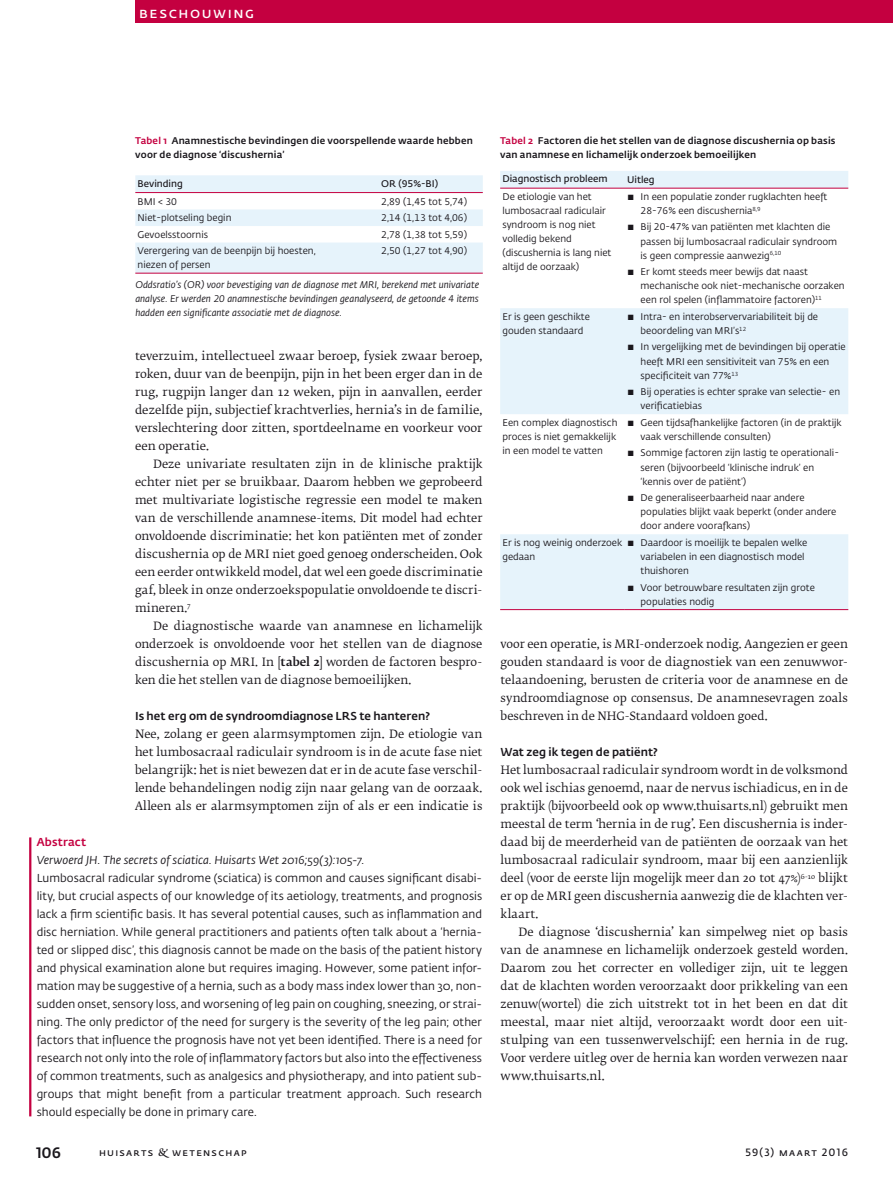
<style>
.page{position:relative;width:893px;height:1191px;background:#fff}
.page>*{position:absolute;margin:0;border:0;box-sizing:border-box;transform-origin:0 0}
.t1{font:600 15px "Fedra Sans Pro";letter-spacing:.105em;color:#fff}
.t2{font:500 15px "Fedra Sans Pro";color:#1a171c}
.t3{font:11.4px/18px "Fedra Serif B Pro";letter-spacing:.005em;color:#1a171c;text-align:justify}
.t4{font:11.4px/18px "Fedra Sans Pro";letter-spacing:.005em;color:#1a171c;text-align:justify}
.t5{font:500 11.4px "Fedra Sans Pro";letter-spacing:.005em;color:#1a171c}
.t6{font:italic 11.4px "Fedra Sans Pro";letter-spacing:.005em;color:#1a171c}
.t7{font:500 11.4px "Fedra Sans Pro";color:#c40040}
.t8{font:600 10.5px "Fedra Sans Pro";letter-spacing:.12em;color:#1a171c}
.t9{font:9.6px/14.1px "Fedra Sans Pro";color:#1a171c}
.t10{font:500 9.6px/14.1px "Fedra Sans Pro";letter-spacing:.02em;color:#1a171c}
.t11{font:italic 9.6px/14.1px "Fedra Sans Pro";color:#1a171c;text-align:justify}
.t12{font:600 9.6px "Fedra Sans Pro";color:#1a171c}
.s1{color:#c40040}
.s2{font-weight:500}
.s3{font-family:"Fedra Serif B Pro"}
.s4{font-family:"Fedra Serif B Pro Demi";font-weight:400}
</style>
<div class="page">
<div style="left:135px;top:0;width:758px;height:23px;background:#c40040"></div>
<svg style="left:135px;top:175px;width:348px;height:98px"></svg>
<hr style="left:135px;top:192px;width:244px;height:1px;background:#c40040">
<hr style="left:379px;top:192px;width:104px;height:1px;background:#c40040">
<hr style="left:135px;top:273px;width:244px;height:1px;background:#c40040">
<hr style="left:379px;top:273px;width:104px;height:1px;background:#c40040">
<div style="left:500px;top:171px;width:348px;height:17px;background:#e6f3fb"></div>
<svg style="left:500px;top:308px;width:348px;height:301px;fill:#e6f3fb"></svg>
<hr style="left:500px;top:609px;width:125px;height:1px;background:#c40040">
<hr style="left:500px;top:188px;width:348px;height:1px;background:#c40040">
<hr style="left:625px;top:609px;width:223px;height:1px;background:#c40040">
<hr style="left:29px;top:837px;width:2px;height:279px;background:#c40040">
<h1 class="t1" style="left:139px;top:6px;width:116px">Beschouwing</h1>
<p class="t10" style="left:135px;top:134px;width:339px"><span class="s1">Tabel 1</span> Anamnestische bevindingen die voorspellende waarde hebben voor de diagnose ‘discushernia’</p>
<p class="t12" style="left:138px;top:179px;width:47px">Bevinding</p>
<p class="t12" style="left:381px;top:179px;width:58px">OR (95%-BI)</p>
<p class="t9" style="left:138px;top:195px;width:41px">BMI &lt; 30</p>
<p class="t9" style="left:381px;top:195px;width:87px">2,89 (1,45 tot 5,74)</p>
<p class="t9" style="left:138px;top:211px;width:95px">Niet-plotseling begin</p>
<p class="t9" style="left:381px;top:211px;width:87px">2,14 (1,13 tot 4,06)</p>
<p class="t9" style="left:138px;top:228px;width:72px">Gevoelsstoornis</p>
<p class="t9" style="left:381px;top:228px;width:87px">2,78 (1,38 tot 5,59)</p>
<p class="t9" style="left:138px;top:244px;width:180px">Verergering van de beenpijn bij hoesten, niezen of persen</p>
<p class="t9" style="left:381px;top:244px;width:87px">2,50 (1,27 tot 4,90)</p>
<p class="t11" style="left:135px;top:278px;width:345px">Oddsratio’s (OR) voor bevestiging van de diagnose met MRI, berekend met univariate analyse. Er werden 20 anamnestische bevindingen geanalyseerd, de getoonde 4 items hadden een significante associatie met de diagnose.</p>
<p class="t3" style="left:135px;top:347px;width:349px">teverzuim, intellectueel zwaar beroep, fysiek zwaar beroep, roken, duur van de beenpijn, pijn in het been erger dan in de rug, rugpijn langer dan 12 weken, pijn in aanvallen, eerder dezelfde pijn, subjectief krachtverlies, hernia’s in de familie, verslechtering door zitten, sportdeelname en voorkeur voor een operatie.</p>
<p class="t3" style="left:135px;top:455px;width:349px;text-indent:18px">Deze univariate resultaten zijn in de klinische praktijk echter niet per se bruikbaar. Daarom hebben we geprobeerd met multivariate logistische regressie een model te maken van de verschillende anamnese-items. Dit model had echter onvoldoende discriminatie: het kon patiënten met of zonder discushernia op de MRI niet goed genoeg onderscheiden. Ook een eerder ontwikkeld model, dat wel een goede discriminatie gaf, bleek in onze onderzoekspopulatie onvoldoende te discri&shy;mineren.<sup>7</sup></p>
<p class="t3" style="left:135px;top:617px;width:349px;text-indent:18px">De diagnostische waarde van anamnese en lichamelijk onderzoek is onvoldoende voor het stellen van de diagnose discushernia op MRI. In <span class="s2">[tabel 2]</span> worden de factoren bespro&shy;ken die het stellen van de diagnose bemoeilijken.</p>
<p class="t5" style="left:135px;top:711px;width:296px">Is het erg om de syndroomdiagnose LRS te hanteren?</p>
<p class="t3" style="left:135px;top:725px;width:349px">Nee, zolang er geen alarmsymptomen zijn. De etiologie van het lumbosacraal radiculair syndroom is in de acute fase niet belangrijk: het is niet bewezen dat er in de acute fase verschil&shy;lende behandelingen nodig zijn naar gelang van de oorzaak.<br>Alleen als er alarmsymptomen zijn of als er een indicatie is</p>
<p class="t7" style="left:37px;top:837px;width:51px">Abstract</p>
<p class="t6" style="left:37px;top:855px;width:329px">Verwoerd JH. The secrets of sciatica. Huisarts Wet 2016;59(3):105-7.</p>
<p class="t4" style="left:37px;top:870px;width:447px">Lumbosacral radicular syndrome (sciatica) is common and causes significant disabi&shy;lity, but crucial aspects of our knowledge of its aetiology, treatments, and prognosis lack a firm scientific basis. It has several potential causes, such as inflammation and disc herniation. While general practitioners and patients often talk about a ‘hernia&shy;ted or slipped disc’, this diagnosis cannot be made on the basis of the patient history and physical examination alone but requires imaging. However, some patient infor&shy;mation may be suggestive of a hernia, such as a body mass index lower than 30, non&shy;sudden onset, sensory loss, and worsening of leg pain on coughing, sneezing, or strai&shy;ning. The only predictor of the need for surgery is the severity of the leg pain; other factors that influence the prognosis have not yet been identified. There is a need for research not only into the role of inflammatory factors but also into the effectiveness of common treatments, such as analgesics and physiotherapy, and into patient sub&shy;groups that might benefit from a particular treatment approach. Such research should especially be done in primary care.</p>
<p class="t10" style="left:500px;top:134px;width:337px"><span class="s1">Tabel 2</span> Factoren die het stellen van de diagnose discushernia op basis van anamnese en lichamelijk onderzoek bemoeilijken</p>
<p class="t12" style="left:502px;top:174px;width:107px">Diagnostisch probleem</p>
<p class="t12" style="left:627px;top:174px;width:29px">Uitleg</p>
<p class="t9" style="left:502px;top:190px;width:111px">De etiologie van het lumbosacraal radiculair syndroom is nog niet volledig bekend (discushernia is lang niet altijd de oorzaak)</p>
<p class="t9" style="left:641px;top:190px;width:188px;text-indent:-13px"><span class="s3">▪</span> In een populatie zonder rugklachten heeft<br>28-76% een discushernia<sup>8,9</sup></p>
<p class="t9" style="left:641px;top:221px;width:198px;text-indent:-13px"><span class="s3">▪</span> Bij 20-47% van patiënten met klachten die passen bij lumbosacraal radiculair syndroom is geen compressie aanwezig<sup>6,10</sup></p>
<p class="t9" style="left:641px;top:265px;width:206px;text-indent:-13px"><span class="s3">▪</span> Er komt steeds meer bewijs dat naast mechanische ook niet-mechanische oorzaken een rol spelen (inflammatoire factoren)<sup>11</sup></p>
<p class="t9" style="left:502px;top:310px;width:89px">Er is geen geschikte gouden standaard</p>
<p class="t9" style="left:641px;top:310px;width:179px;text-indent:-13px"><span class="s3">▪</span> Intra- en interobservervariabiliteit bij de beoordeling van MRI’s<sup>12</sup></p>
<p class="t9" style="left:641px;top:341px;width:207px;text-indent:-13px"><span class="s3">▪</span> In vergelijking met de bevindingen bij operatie heeft MRI een sensitiviteit van 75% en een specificiteit van 77%<sup>13</sup></p>
<p class="t9" style="left:641px;top:385px;width:201px;text-indent:-13px"><span class="s3">▪</span> Bij operaties is echter sprake van selectie- en verificatiebias</p>
<p class="t9" style="left:502px;top:416px;width:117px">Een complex diagnostisch proces is niet gemakkelijk in een model te vatten</p>
<p class="t9" style="left:641px;top:416px;width:203px;text-indent:-13px"><span class="s3">▪</span> Geen tijdsafhankelijke factoren (in de praktijk vaak verschillende consulten)</p>
<p class="t9" style="left:641px;top:446px;width:200px;text-indent:-13px"><span class="s3">▪</span> Sommige factoren zijn lastig te operationali&shy;seren (bijvoorbeeld ‘klinische indruk’ en ‘kennis over de patiënt’)</p>
<p class="t9" style="left:641px;top:491px;width:197px;text-indent:-13px"><span class="s3">▪</span> De generaliseerbaarheid naar andere populaties blijkt vaak beperkt (onder andere door andere voorafkans)</p>
<p class="t9" style="left:502px;top:536px;width:121px">Er is nog weinig onderzoek gedaan</p>
<p class="t9" style="left:641px;top:536px;width:168px;text-indent:-13px"><span class="s3">▪</span> Daardoor is moeilijk te bepalen welke variabelen in een diagnostisch model thuishoren</p>
<p class="t9" style="left:641px;top:581px;width:176px;text-indent:-13px"><span class="s3">▪</span> Voor betrouwbare resultaten zijn grote populaties nodig</p>
<p class="t3" style="left:500px;top:635px;width:349px">voor een operatie, is MRI-onderzoek nodig. Aangezien er geen gouden standaard is voor de diagnostiek van een zenuwwor&shy;telaandoening, berusten de criteria voor de anamnese en de syndroomdiagnose op consensus. De anamnesevragen zoals beschreven in de NHG-Standaard voldoen goed.</p>
<p class="t5" style="left:500px;top:747px;width:159px">Wat zeg ik tegen de patiënt?</p>
<p class="t3" style="left:500px;top:761px;width:349px">Het lumbosacraal radiculair syndroom wordt in de volksmond ook wel ischias genoemd, naar de nervus ischiadicus, en in de praktijk (bijvoorbeeld ook op www.thuisarts.nl) gebruikt men meestal de term ‘hernia in de rug’. Een discushernia is inder&shy;daad bij de meerderheid van de patiënten de oorzaak van het lumbosacraal radiculair syndroom, maar bij een aanzienlijk deel (voor de eerste lijn mogelijk meer dan 20 tot 47%)<sup>6-10</sup> blijkt er op de MRI geen discushernia aanwezig die de klachten ver&shy;klaart.</p>
<p class="t3" style="left:500px;top:923px;width:349px;text-indent:18px">De diagnose ‘discushernia’ kan simpelweg niet op basis van de anamnese en lichamelijk onderzoek gesteld worden.<br>Daarom zou het correcter en vollediger zijn, uit te leggen dat de klachten worden veroorzaakt door prikkeling van een zenuw(wortel) die zich uitstrekt tot in het been en dat dit meestal, maar niet altijd, veroorzaakt wordt door een uit&shy;stulping van een tussenwervelschijf: een hernia in de rug.<br>Voor verdere uitleg over de hernia kan worden verwezen naar www.thuisarts.nl.</p>
<h1 class="t2" style="left:36px;top:1145px;width:26px">106</h1>
<p class="t8" style="left:99px;top:1147px;width:149px">huisarts <span class="s4">&amp;</span> wetenschap</p>
<p class="t8" style="left:745px;top:1147px;width:104px">59(3) maart 2016</p>
</div>
